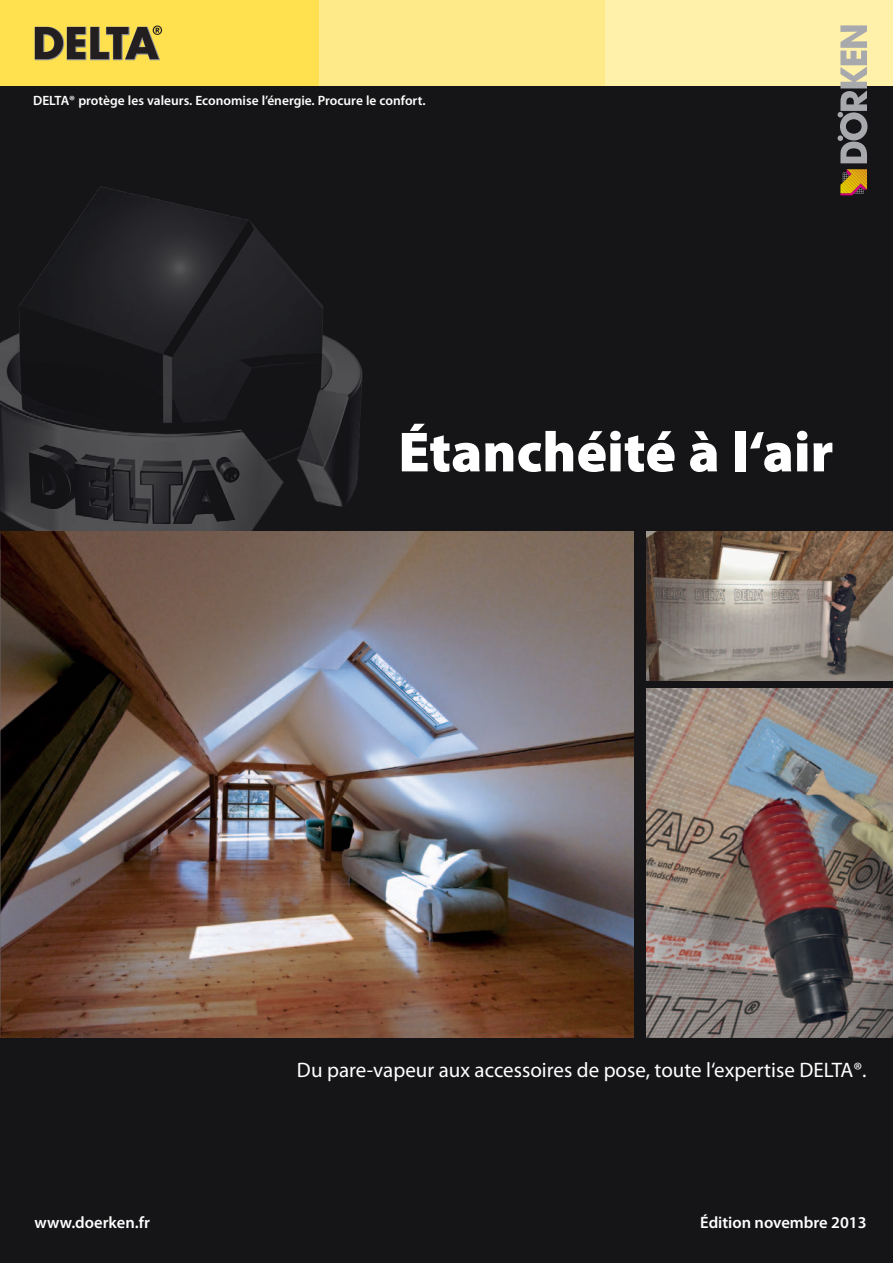
<style>
.page{position:relative;width:893px;height:1263px;background:#151416}
.page>*{position:absolute;margin:0;border:0;box-sizing:border-box;transform-origin:0 0}
.Head_43_51_6_Bl{font:900 57px "Myriad Pro Doerken";color:#fff}
.t1{font:21px "Myriad Pro Doerken";color:#fff}
.Fuss_10_12_Sb_rechts{font:600 16.5px "Myriad Pro Doerken";color:#fff}
.Slogan_9_12_Sb_weiss{font:600 13.5px "Myriad Pro Doerken";color:#fff}
</style>
<div class="page">
<img style="left:0;top:186px;width:363px;height:345px">
<div style="left:319px;top:0;width:287px;height:85px;background:#ffea89"></div>
<div style="left:606px;top:0;width:287px;height:85px;background:#fff0aa"></div>
<div style="left:0;top:0;width:319px;height:85px;background:#ffe04e"></div>
<svg style="left:35px;top:26px;width:127px;height:34px"></svg>
<svg style="left:837px;top:25px;width:30px;height:138px"></svg>
<svg style="left:840px;top:169px;width:27px;height:26px"></svg>
<img style="left:0;top:531px;width:634px;height:507px">
<img style="left:646px;top:531px;width:247px;height:149px">
<img style="left:646px;top:689px;width:247px;height:349px">
<p class="Slogan_9_12_Sb_weiss" style="left:33px;top:92px;width:394px">DELTA® protège les valeurs. Economise l’énergie. Procure le confort.</p>
<p class="Head_43_51_6_Bl" style="left:398px;top:414px;width:437px">Étanchéité à l‘air</p>
<p class="t1" style="left:297px;top:1056px;width:571px">Du pare-vapeur aux accessoires de pose, toute l‘expertise DELTA®.</p>
<p class="Fuss_10_12_Sb_rechts" style="left:35px;top:1212px;width:117px">www.doerken.fr</p>
<p class="Fuss_10_12_Sb_rechts" style="left:700px;top:1212px;width:168px">Édition novembre 2013</p>
</div>
